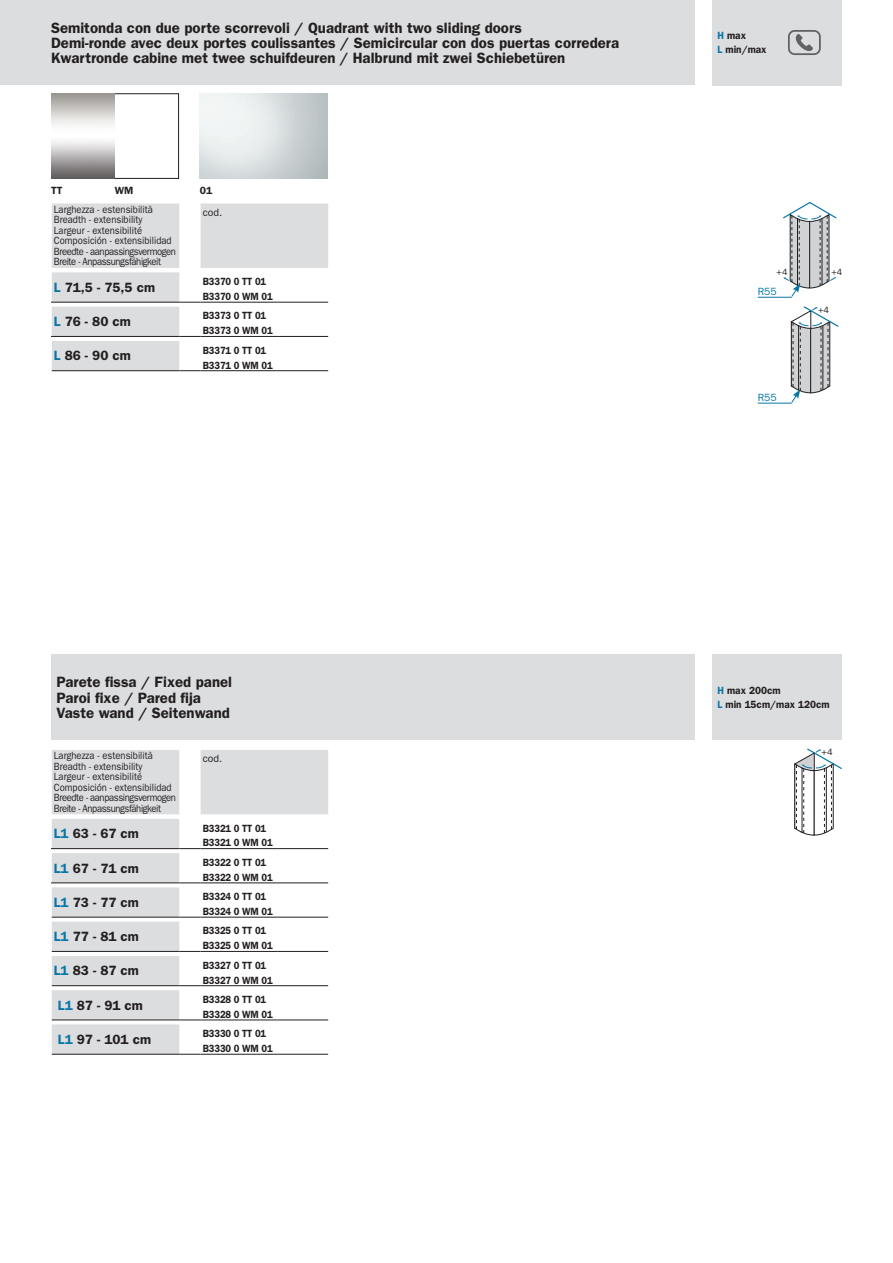
<style>
.page{position:relative;width:893px;height:1263px;background:#fff}
.page>*{position:absolute;margin:0;border:0;box-sizing:border-box;transform-origin:0 0}
.t1{font:600 15px/15px "ITC Franklin Gothic Std";color:#231f20}
.t2{font:600 13.5px "ITC Franklin Gothic Std";color:#231f20}
.t3{font:10.5px/10.5px "ITC Franklin Gothic Std";color:#231f20;scale:.9 1}
.t4{font:600 10.5px/14.9px "ITC Franklin Gothic Std";letter-spacing:-.01em;color:#231f20;scale:.9 1}
.t5{font:600 10.5px/13.5px "ITC Franklin Gothic Std";letter-spacing:-.01em;color:#231f20;scale:.95 1}
.t6{font:10.5px "ITC Franklin Gothic Std";color:#231f20}
.t7{font:600 10.5px "ITC Franklin Gothic Std";letter-spacing:-.01em;color:#231f20}
.t8{font:10.5px "ITC Franklin Gothic Std";color:#0976a6}
.t9{font:9.15px "ITC Franklin Gothic Std";color:#231f20}
.t10{font:9px "ITC Franklin Gothic Std";color:#231f20}
.s1{color:#0976a6}
</style>
<div class="page">
<div style="left:712px;top:0;width:130px;height:85px;background:#dcdddf"></div>
<div style="left:0;top:0;width:695px;height:85px;background:#dcdddf"></div>
<div style="left:712px;top:655px;width:130px;height:85px;background:#dcdddf"></div>
<div style="left:51px;top:655px;width:644px;height:85px;background:#dcdddf"></div>
<svg style="left:52px;top:203px;width:276px;height:167px;fill:#dcdddf"></svg>
<svg style="left:179px;top:302px;width:22px;height:1px"></svg>
<svg style="left:179px;top:336px;width:22px;height:1px"></svg>
<svg style="left:179px;top:370px;width:22px;height:1px"></svg>
<hr style="left:277px;top:302px;width:51px;height:1px;background:#231f20">
<hr style="left:277px;top:336px;width:51px;height:1px;background:#231f20">
<hr style="left:277px;top:370px;width:51px;height:1px;background:#231f20">
<hr style="left:51px;top:302px;width:128px;height:1px;background:#231f20">
<hr style="left:51px;top:336px;width:128px;height:1px;background:#231f20">
<hr style="left:52px;top:370px;width:127px;height:1px;background:#231f20">
<hr style="left:201px;top:302px;width:76px;height:1px;background:#231f20">
<hr style="left:201px;top:336px;width:76px;height:1px;background:#231f20">
<hr style="left:201px;top:370px;width:76px;height:1px;background:#231f20">
<div style="left:113px;top:94px;width:66px;height:85px;border:1px solid #231f20"></div>
<img style="left:51px;top:94px;width:64px;height:85px">
<hr style="left:758px;top:297px;width:34px;height:1px;background:#0976a6">
<hr style="left:758px;top:403px;width:34px;height:1px;background:#0976a6">
<svg style="left:782px;top:201px;width:55px;height:96px"></svg>
<svg style="left:791px;top:306px;width:48px;height:97px"></svg>
<svg style="left:52px;top:750px;width:276px;height:304px;fill:#dcdddf"></svg>
<hr style="left:52px;top:1054px;width:127px;height:1px;background:#231f20">
<svg style="left:179px;top:848px;width:22px;height:1px"></svg>
<svg style="left:179px;top:883px;width:22px;height:1px"></svg>
<svg style="left:179px;top:917px;width:22px;height:1px"></svg>
<svg style="left:179px;top:951px;width:22px;height:1px"></svg>
<svg style="left:179px;top:985px;width:22px;height:1px"></svg>
<svg style="left:179px;top:1020px;width:22px;height:1px"></svg>
<svg style="left:179px;top:1054px;width:22px;height:1px"></svg>
<hr style="left:277px;top:848px;width:51px;height:1px;background:#231f20">
<hr style="left:277px;top:883px;width:51px;height:1px;background:#231f20">
<hr style="left:277px;top:917px;width:51px;height:1px;background:#231f20">
<hr style="left:277px;top:951px;width:51px;height:1px;background:#231f20">
<hr style="left:277px;top:985px;width:51px;height:1px;background:#231f20">
<hr style="left:277px;top:1020px;width:51px;height:1px;background:#231f20">
<hr style="left:277px;top:1054px;width:51px;height:1px;background:#231f20">
<hr style="left:51px;top:848px;width:128px;height:1px;background:#231f20">
<hr style="left:51px;top:883px;width:128px;height:1px;background:#231f20">
<hr style="left:201px;top:848px;width:76px;height:1px;background:#231f20">
<hr style="left:201px;top:883px;width:76px;height:1px;background:#231f20">
<hr style="left:52px;top:917px;width:127px;height:1px;background:#231f20">
<hr style="left:52px;top:951px;width:127px;height:1px;background:#231f20">
<hr style="left:52px;top:985px;width:127px;height:1px;background:#231f20">
<hr style="left:52px;top:1020px;width:127px;height:1px;background:#231f20">
<hr style="left:201px;top:917px;width:76px;height:1px;background:#231f20">
<hr style="left:201px;top:951px;width:76px;height:1px;background:#231f20">
<hr style="left:201px;top:985px;width:76px;height:1px;background:#231f20">
<hr style="left:201px;top:1020px;width:76px;height:1px;background:#231f20">
<hr style="left:201px;top:1054px;width:76px;height:1px;background:#231f20">
<svg style="left:794px;top:748px;width:48px;height:87px"></svg>
<div style="left:788px;top:30px;width:33px;height:25px;border:2px solid #636366;border-radius:6px"></div>
<svg style="left:796px;top:34px;width:17px;height:17px"></svg>
<h1 class="t1" style="left:51px;top:20px;width:570px">Semitonda con due porte scorrevoli / Quadrant with two sliding doors<br>Demi-ronde avec deux portes coulissantes / Semicircular con dos puertas corredera<br>Kwartronde cabine met twee schuifdeuren / Halbrund mit zwei Schiebetüren</h1>
<p class="t5" style="left:717px;top:29px;width:53px"><span class="s1">H</span> max<br><span class="s1">L</span> min/max</p>
<p class="t7" style="left:51px;top:184px;width:13px">TT</p>
<p class="t7" style="left:115px;top:184px;width:20px">WM</p>
<p class="t7" style="left:200px;top:184px;width:14px">01</p>
<p class="t3" style="left:54px;top:204px;width:137px">Larghezza - estensibilità<br>Breadth - extensibility<br>Largeur - extensibilité<br>Composición - extensibilidad<br>Breedte - aanpassingsvermogen<br>Breite - Anpassungsfähigkeit</p>
<p class="t6" style="left:203px;top:206px;width:21px">cod.</p>
<p class="t2" style="left:54px;top:279px;width:103px"><span class="s1">L</span> 71,5 - 75,5 cm</p>
<p class="t4" style="left:203px;top:274px;width:79px">B3370 0 TT 01<br>B3370 0 WM 01</p>
<p class="t2" style="left:54px;top:314px;width:78px"><span class="s1">L</span> 76 - 80 cm</p>
<p class="t4" style="left:203px;top:308px;width:79px">B3373 0 TT 01<br>B3373 0 WM 01</p>
<p class="t2" style="left:54px;top:348px;width:78px"><span class="s1">L</span> 86 - 90 cm</p>
<p class="t4" style="left:203px;top:343px;width:79px">B3371 0 TT 01<br>B3371 0 WM 01</p>
<h1 class="t1" style="left:57px;top:673px;width:177px;line-height:16.5px">Parete fissa / Fixed panel<br>Paroi fixe / Pared fija</h1>
<h1 class="t1" style="left:57px;top:706px;width:175px">Vaste wand / Seitenwand</h1>
<p class="t3" style="left:54px;top:750px;width:137px">Larghezza - estensibilità<br>Breadth - extensibility<br>Largeur - extensibilité<br>Composición - extensibilidad<br>Breedte - aanpassingsvermogen<br>Breite - Anpassungsfähigkeit</p>
<p class="t6" style="left:203px;top:753px;width:21px">cod.</p>
<p class="t2" style="left:54px;top:826px;width:87px"><span class="s1">L1</span> 63 - 67 cm</p>
<p class="t4" style="left:203px;top:820px;width:79px">B3321 0 TT 01<br>B3321 0 WM 01</p>
<p class="t2" style="left:54px;top:860px;width:87px"><span class="s1">L1</span> 67 - 71 cm</p>
<p class="t4" style="left:203px;top:855px;width:79px">B3322 0 TT 01<br>B3322 0 WM 01</p>
<p class="t2" style="left:54px;top:894px;width:87px"><span class="s1">L1</span> 73 - 77 cm</p>
<p class="t4" style="left:203px;top:889px;width:79px">B3324 0 TT 01<br>B3324 0 WM 01</p>
<p class="t2" style="left:54px;top:928px;width:87px"><span class="s1">L1</span> 77 - 81 cm</p>
<p class="t4" style="left:203px;top:923px;width:79px">B3325 0 TT 01<br>B3325 0 WM 01</p>
<p class="t2" style="left:54px;top:963px;width:87px"><span class="s1">L1</span> 83 - 87 cm</p>
<p class="t4" style="left:203px;top:958px;width:79px">B3327 0 TT 01<br>B3327 0 WM 01</p>
<p class="t2" style="left:58px;top:997px;width:87px"><span class="s1">L1</span> 87 - 91 cm</p>
<p class="t4" style="left:203px;top:992px;width:79px">B3328 0 TT 01<br>B3328 0 WM 01</p>
<p class="t2" style="left:58px;top:1031px;width:95px"><span class="s1">L1</span> 97 - 101 cm</p>
<p class="t4" style="left:203px;top:1026px;width:79px">B3330 0 TT 01<br>B3330 0 WM 01</p>
<p class="t10" style="left:777px;top:266px;width:12px">+4</p>
<p class="t10" style="left:831px;top:267px;width:12px">+4</p>
<p class="t8" style="left:758px;top:285px;width:21px">R55</p>
<p class="t8" style="left:758px;top:391px;width:21px">R55</p>
<p class="t9" style="left:818px;top:304px;width:13px">+4</p>
<p class="t5" style="left:717px;top:684px;width:120px"><span class="s1">H</span> max 200cm<br><span class="s1">L</span> min 15cm/max 120cm</p>
<p class="t9" style="left:821px;top:747px;width:13px">+4</p>
</div>
